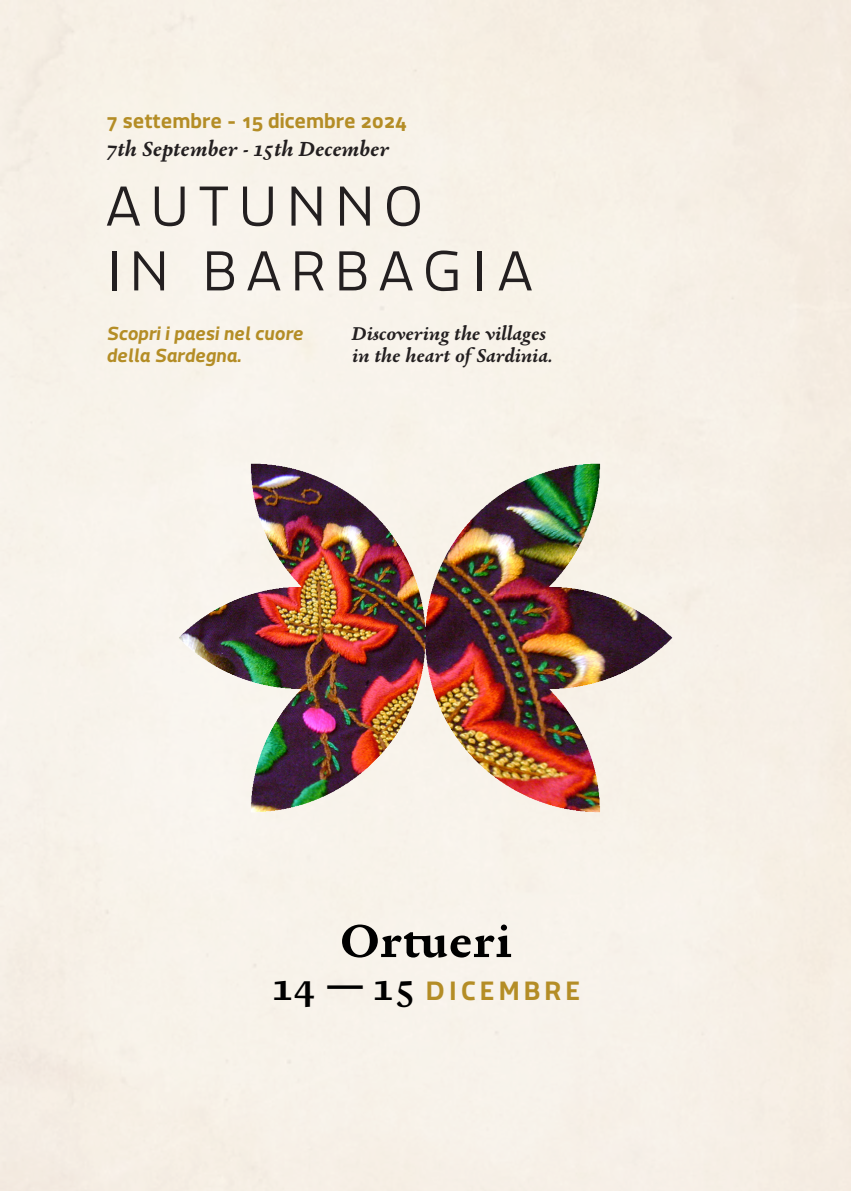
<style>
.page{position:relative;width:851px;height:1191px;background:#fff}
.page>*{position:absolute;margin:0;border:0;box-sizing:border-box;transform-origin:0 0}
.t1{font:700 50px "Garalda";color:#000}
.t2{font:700 28px "Macho Modular";letter-spacing:.145em;color:#b48d26}
.t3{font:700 22px "Macho Modular";color:#b48d26}
.t4{font:italic 700 22px "Garalda";letter-spacing:-.005em;color:#231f20}
.t5{font:italic 700 20px "Garalda";color:#231f20}
.t6{font:italic 700 20px "Macho Modular";color:#b48d26}
.s1{font-family:"Garalda";font-size:40px;color:#000}
</style>
<div class="page">
<div style="left:0;top:0;width:850px;height:1191px;background:#f7f1e7"></div>
<img style="left:107px;top:319px;width:637px;height:637px">
<svg style="left:107px;top:186px;width:33px;height:40px"></svg>
<svg style="left:155px;top:186px;width:30px;height:40px"></svg>
<svg style="left:200px;top:186px;width:28px;height:40px"></svg>
<svg style="left:243px;top:186px;width:30px;height:40px"></svg>
<svg style="left:291px;top:186px;width:30px;height:40px"></svg>
<svg style="left:340px;top:186px;width:30px;height:40px"></svg>
<svg style="left:387px;top:186px;width:33px;height:40px"></svg>
<div style="left:112px;top:251px;width:5px;height:39px;background:#231f20"></div>
<svg style="left:134px;top:251px;width:30px;height:39px"></svg>
<svg style="left:207px;top:251px;width:27px;height:39px"></svg>
<svg style="left:247px;top:251px;width:33px;height:39px"></svg>
<svg style="left:295px;top:251px;width:28px;height:39px"></svg>
<svg style="left:339px;top:251px;width:27px;height:39px"></svg>
<svg style="left:379px;top:251px;width:34px;height:39px"></svg>
<svg style="left:426px;top:250px;width:31px;height:41px"></svg>
<hr style="left:478px;top:251px;width:4px;height:39px;background:#231f20">
<svg style="left:498px;top:251px;width:33px;height:39px"></svg>
<p class="t3" style="left:106px;top:107px;width:302px">7 settembre - 15 dicembre 2024</p>
<p class="t4" style="left:106px;top:134px;width:284px">7th September - 15th December</p>
<p class="t6" style="left:106px;top:322px;width:198px">Scopri i paesi nel cuore</p>
<p class="t6" style="left:106px;top:343px;width:136px">della Sardegna.</p>
<p class="t5" style="left:352px;top:320px;width:196px">Discovering the villages</p>
<p class="t5" style="left:352px;top:341px;width:202px">in the heart of Sardinia.</p>
<p class="t1" style="left:340px;top:908px;width:173px">Ortueri</p>
<p class="t2" style="left:271px;top:973px;width:310px"><span class="s1">14 —15</span> DICEMBRE</p>
</div>
